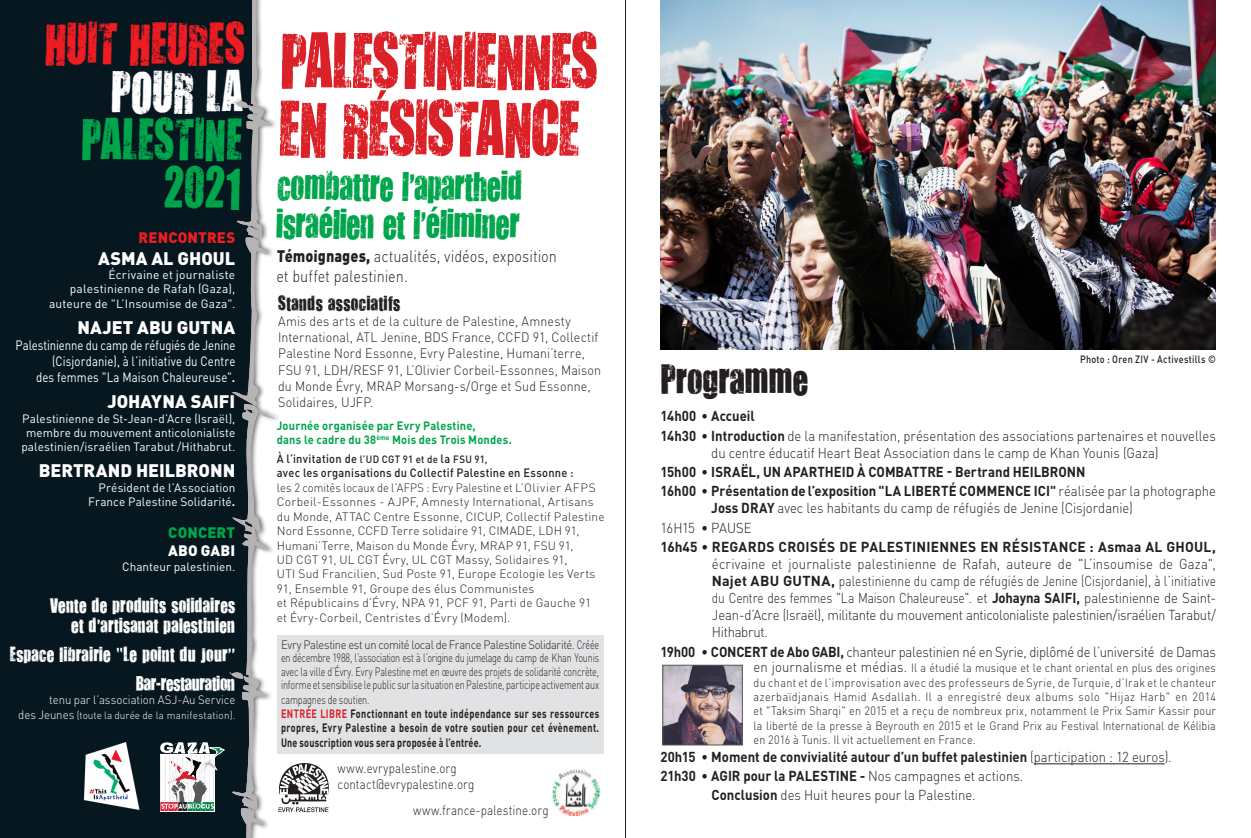
<style>
.page{position:relative;width:1251px;height:838px;background:#fff}
.page>*{position:absolute;margin:0;border:0;box-sizing:border-box;transform-origin:0 0}
.t1{font:64.05px/67.7px "You Are Loved";color:#da2128;scale:.92 1}
.t2{font:48px "You Are Loved";color:#00a54c;scale:.92 1}
.t3{font:48px "You Are Loved";color:#ee1d23;scale:.92 1}
.t4{font:48px "You Are Loved";color:#fff;scale:.92 1}
.t5{font:34.5px "You Are Loved";letter-spacing:-.005em;color:#231f20}
.t6{font:33.9px/37.3px "You Are Loved";letter-spacing:-.015em;color:#00a54c;scale:.92 1}
.t7{font:900 18px "DIN Pro";color:#fff}
.t8{font:16.95px/20.4px "You Are Loved";letter-spacing:.015em;color:#fff;text-align:right}
.t9{font:16.95px "You Are Loved";letter-spacing:.025em;color:#231f20}
.t10{font:16.95px "You Are Loved";letter-spacing:-.015em;color:#fff}
.t11{font:300 16.5px/19.8px "DIN Pro";color:#231f20;scale:.86 1}
.t12{font:900 15px/18px "DIN Pro";letter-spacing:.01em;color:#00a54c}
.t13{font:900 15px "DIN Pro";letter-spacing:.01em;color:#ee1d23}
.t14{font:300 14.25px/17.1px "DIN Pro";letter-spacing:-.005em;color:#231f20;text-align:center;scale:.92 1}
.t15{font:300 14.25px/17.1px "DIN Pro";letter-spacing:-.005em;color:#231f20;text-align:justify;scale:.96 1}
.t16{font:700 14.25px "DIN Pro";color:#231f20;scale:.92 1}
.t17{font:300 13.5px/16.2px "DIN Pro";letter-spacing:.01em;color:#231f20;scale:.92 1}
.t18{font:13.5px/16.2px "DIN Pro";letter-spacing:.01em;color:#fff;text-align:right;scale:.84 1}
.t19{font:300 13.5px/16.2px "DIN Pro";letter-spacing:.01em;color:#231f20;scale:.85 1}
.t20{font:300 12px/14.4px "DIN Pro";letter-spacing:.015em;color:#231f20;scale:.92 1}
.t21{font:300 12px/14.4px "DIN Pro";letter-spacing:.015em;color:#231f20;text-align:justify;scale:.9 1}
.t22{font:300 12px/13.8px "DIN Pro";letter-spacing:.015em;color:#231f20;text-align:justify;scale:.93 1}
.t23{font:12px/14.4px "DIN Pro";letter-spacing:.01em;color:#fff;text-align:right}
.t24{font:700 12px/14.4px "DIN Pro";letter-spacing:.02em;color:#231f20;text-align:justify;scale:.75 1}
.t25{font:700 12px/14.4px "DIN Pro";letter-spacing:.015em;color:#00a54c;scale:.92 1}
.t26{font:300 12px "DIN Pro";letter-spacing:-.005em;color:#fff;scale:.95 1}
.t27{font:300 10.5px "DIN Pro";letter-spacing:.02em;color:#fff;scale:.95 1}
.t28{font:500 10.5px "DIN Pro";letter-spacing:.035em;color:#231f20;scale:.92 1}
.t29{font:500 10.5px "DIN Pro";letter-spacing:.035em;color:#231f20;scale:.86 1}
.s1{font-weight:700;font-size:12px}
.s2{font-weight:700}
.s3{color:#fff}
.s4{font-size:12px}
.s5{font-weight:900}
.s6{font-weight:500}
.s7{color:#da2128}
.s8{font-weight:300}
.s9{font-size:14.25px}
</style>
<div class="page">
<div style="left:0;top:0;width:160px;height:838px;background:#071720"></div>
<img style="left:660px;top:0;width:555px;height:350px">
<div style="left:277px;top:635px;width:326px;height:119px;background:#e1e2e4"></div>
<img style="left:552px;top:769px;width:48px;height:47px">
<svg style="left:160px;top:0;width:169px;height:838px"></svg>
<img style="left:82px;top:739px;width:60px;height:73px">
<hr style="left:1033px;top:763px;width:131px;height:1px;background:#231f20">
<img style="left:664px;top:667px;width:76px;height:76px">
<div style="left:662px;top:665px;width:80px;height:80px;border:1px solid #57585a"></div>
<hr style="left:625px;top:0;width:1px;height:838px;background:#231f20">
<p class="t3" style="left:45px;top:11px;width:220px">HUIT HEURES</p>
<p class="t4" style="left:110px;top:59px;width:147px">POUR LA</p>
<p class="t2" style="left:81px;top:107px;width:178px">PALESTINE</p>
<p class="t2" style="left:163px;top:155px;width:88px">2021</p>
<p class="t13" style="left:139px;top:227px;width:98px">RENCONTRES</p>
<p class="t7" style="left:98px;top:246px;width:139px">ASMA AL GHOUL</p>
<p class="t23" style="left:49px;top:267px;width:188px">Écrivaine et journaliste palestinienne de Rafah (Gaza), auteure de "L’Insoumise de Gaza".</p>
<p class="t7" style="left:77px;top:315px;width:159px">NAJET ABU GUTNA</p>
<p class="t18" style="left:16px;top:336px;width:263px">Palestinienne du camp de réfugiés de Jenine (Cisjordanie), à l’initiative du Centre<br>des femmes "La Maison Chaleureuse"<span class="s1">.</span></p>
<p class="t7" style="left:107px;top:389px;width:129px">JOHAYNA SAIFI</p>
<p class="t23" style="left:21px;top:410px;width:215px;text-align:center">Palestinienne de St-Jean-d’Acre (Israël), membre du mouvement anticolonialiste palestinien/israélien Tarabut /Hithabrut.</p>
<p class="t7" style="left:39px;top:458px;width:198px">BERTRAND HEILBRONN</p>
<p class="t23" style="left:88px;top:479px;width:148px">Président de l’Association<br>France Palestine Solidarité<span class="s2">.</span></p>
<p class="t12" style="left:168px;top:523px;width:69px">CONCERT<br><span class="s3">ABO GABI</span></p>
<p class="t23" style="left:122px;top:559px;width:115px">Chanteur palestinien.</p>
<p class="t8" style="left:50px;top:594px;width:187px">Vente de produits solidaires et d’artisanat palestinien</p>
<p class="t8" style="left:10px;top:643px;width:227px">Espace librairie ‘‘Le point du Jour’’</p>
<p class="t10" style="left:136px;top:671px;width:101px">Bar-restauration</p>
<p class="t26" style="left:49px;top:691px;width:197px">tenu par l’association ASJ-Au Service</p>
<p class="t27" style="left:18px;top:707px;width:230px"><span class="s4">des Jeunes</span> (toute la durée de la manifestation).</p>
<p class="t1" style="left:278px;top:25px;width:350px">PALESTINIENNES<br>EN RÉSISTANCE</p>
<p class="t6" style="left:276px;top:166px;width:270px">combattre l’apartheid israélien et l’éliminer</p>
<p class="t11" style="left:276px;top:245px;width:328px"><span class="s5">Témoignages,</span> actualités, vidéos, exposition et buffet palestinien.</p>
<p class="t9" style="left:278px;top:292px;width:124px">Stands associatifs</p>
<p class="t17" style="left:278px;top:312px;width:352px">Amis des arts et de la culture de Palestine, Amnesty International, ATL Jenine, BDS France, CCFD 91, Collectif Palestine Nord Essonne, Evry Palestine, Humani’terre, FSU 91, LDH/RESF 91, L’Olivier Corbeil-Essonnes, Maison du Monde Évry, MRAP Morsang-s/Orge et Sud Essonne, Solidaires, UJFP.</p>
<p class="t25" style="left:277px;top:418px;width:257px">Journée organisée par Evry Palestine,<br>dans le cadre du 38<sup>ème</sup> Mois des Trois Mondes.</p>
<p class="t28" style="left:277px;top:452px;width:230px"><span class="s4">À l’invitation de</span> l’UD CGT 91 et de <span class="s4">la</span> FSU 91,</p>
<p class="t20" style="left:277px;top:465px;width:358px"><span class="s6">avec les organisations du Collectif Palestine en Essonne :<br></span>les 2 comités locaux de l’AFPS : Evry Palestine et L’Olivier AFPS Corbeil-Essonnes - AJPF, Amnesty International, Artisans du Monde, ATTAC Centre Essonne, CICUP, Collectif Palestine Nord Essonne, CCFD Terre solidaire 91, CIMADE, LDH 91, Humani’Terre, Maison du Monde Évry, MRAP 91, FSU 91,<br>UD CGT 91, UL CGT Évry, UL CGT Massy, Solidaires 91,<br>UTI Sud Francilien, Sud Poste 91, Europe Ecologie les Verts 91, Ensemble 91, Groupe des élus Communistes<br>et Républicains d’Évry, NPA 91, PCF 91, Parti de Gauche 91<br>et Évry-Corbeil, Centristes d’Évry (Modem).</p>
<p class="t22" style="left:281px;top:637px;width:343px">Evry Palestine est un comité local de France Palestine Solidarité. Créée en décembre 1988, l’association est à l’origine du jumelage du camp de Khan Younis avec la ville d’Évry. Evry Palestine met en œuvre des projets de solidarité concrète, informe et sensibilise le public sur la situation en Palestine, participe activement aux campagnes de soutien.</p>
<p class="t24" style="left:281px;top:706px;width:425px"><span class="s7">ENTRÉE LIBRE</span> Fonctionnant en toute indépendance sur ses ressources propres, Evry Palestine a besoin de votre soutien pour cet évènement.<br>Une souscription vous sera proposée à l’entrée.</p>
<p class="t19" style="left:337px;top:759px;width:162px">www.evrypalestine.org contact@evrypalestine.org</p>
<p class="t19" style="left:413px;top:801px;width:161px">www.france-palestine.org</p>
<p class="t29" style="left:1079px;top:352px;width:159px">Photo : Oren ZIV - Activestills ©</p>
<p class="t5" style="left:660px;top:356px;width:149px">Programme</p>
<p class="t16" style="left:660px;top:406px;width:104px">14h00 <span class="s8">•</span> Accueil</p>
<p class="t14" style="left:660px;top:426px;width:605px"><span class="s2">14h30</span> • <span class="s2">Introduction</span> de la manifestation, présentation des associations partenaires et nouvelles du centre éducatif Heart Beat Association dans le camp de Khan Younis (Gaza)</p>
<p class="t16" style="left:660px;top:462px;width:463px">15h00 <span class="s8">•</span> ISRAËL, UN APARTHEID À COMBATTRE - Bertrand HEILBRONN</p>
<p class="t14" style="left:711px;top:482px;width:550px;text-align:left;text-indent:-51px"><span class="s2">16h00</span> • <span class="s2">Présentation de l’exposition "LA LIBERTÉ COMMENCE ICI"</span> réalisée par la photographe<br><span class="s2">Joss DRAY</span> avec les habitants du camp de réfugiés de Jenine (Cisjordanie)</p>
<p class="t14" style="left:660px;top:518px;width:101px">16H15 • PAUSE</p>
<p class="t15" style="left:711px;top:537px;width:526px;text-indent:-51px"><span class="s2">16h45</span> • <span class="s2">REGARDS CROISÉS DE PALESTINIENNES EN RÉSISTANCE : Asmaa AL GHOUL, </span>écrivaine et journaliste palestinienne de Rafah, auteure de "L’insoumise de Gaza", <span class="s2">Najet ABU GUTNA,</span> palestinienne du camp de réfugiés de Jenine (Cisjordanie), à l’initiative du Centre des femmes "La Maison Chaleureuse". et <span class="s2">Johayna SAIFI,</span> palestinienne de Saint-Jean-d’Acre (Israël), militante du mouvement anticolonialiste palestinien/israélien Tarabut/ Hithabrut.</p>
<p class="t14" style="left:660px;top:642px;width:605px"><span class="s2">19h00</span> • <span class="s2">CONCERT de Abo GABI,</span> chanteur palestinien né en Syrie, diplômé de l’université de Damas</p>
<p class="t21" style="left:753px;top:660px;width:515px"><span class="s9">en journalisme et médias.</span> Il a étudié la musique et le chant oriental en plus des origines du chant et de l’improvisation avec des professeurs de Syrie, de Turquie, d’Irak et le chanteur azerbaïdjanais Hamid Asdallah. Il a enregistré deux albums solo "Hijaz Harb" en 2014 et "Taksim Sharqi" en 2015 et a reçu de nombreux prix, notamment le Prix Samir Kassir pour la liberté de la presse à Beyrouth en 2015 et le Grand Prix au Festival International de Kélibia en 2016 à Tunis. Il vit actuellement en France.</p>
<p class="t16" style="left:660px;top:747px;width:557px">20h15 <span class="s8">•</span> Moment de convivialité autour d’un buffet palestinien <span class="s8">(participation : 12 euros).</span></p>
<p class="t16" style="left:660px;top:766px;width:396px">21h30 <span class="s8">•</span> AGIR pour la PALESTINE - <span class="s8">Nos campagnes et actions.</span></p>
<p class="t14" style="left:711px;top:786px;width:288px"><span class="s2">Conclusion</span> des Huit heures pour la Palestine.</p>
</div>
